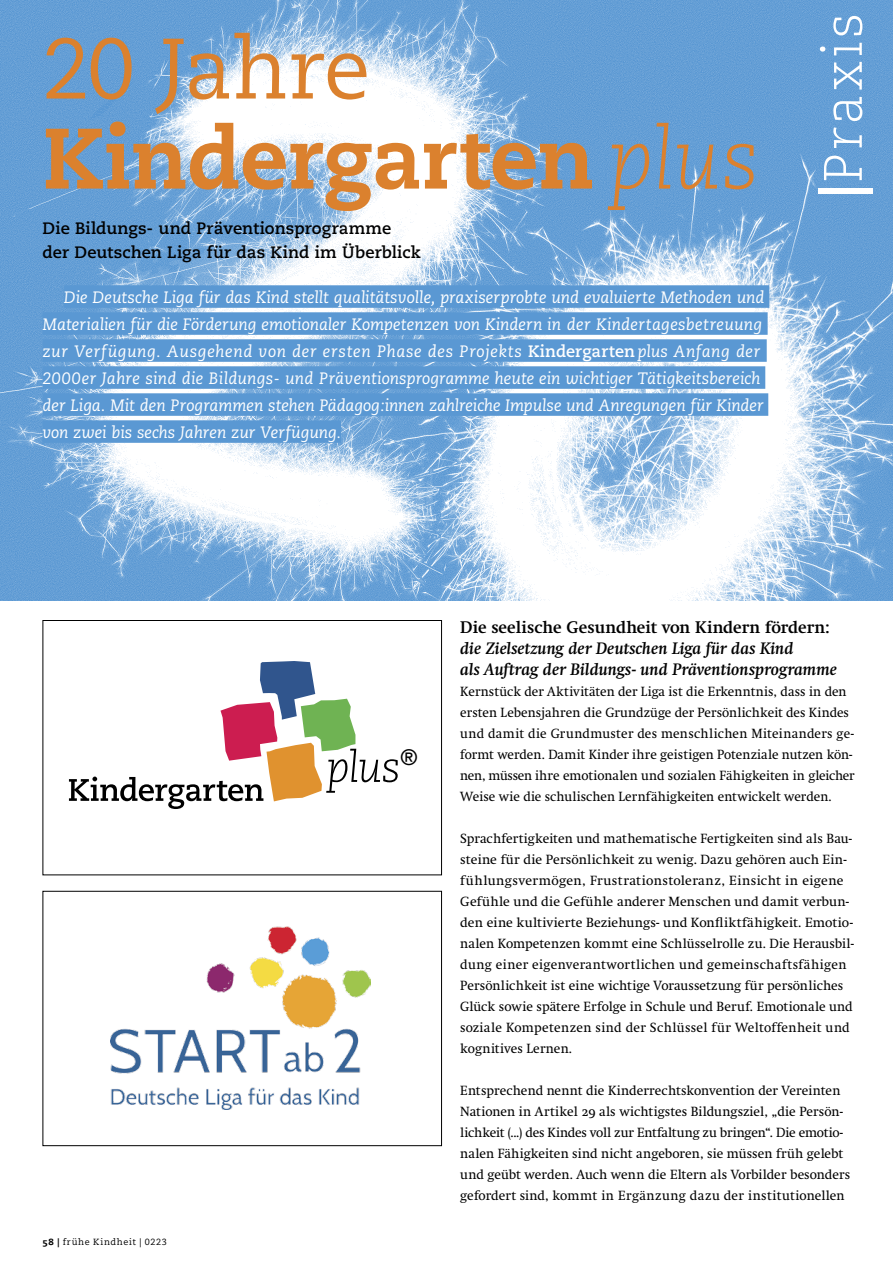
<style>
.page{position:relative;width:893px;height:1263px;background:#fff}
.page>*{position:absolute;margin:0;border:0;box-sizing:border-box;transform-origin:0 0}
.t1{font:800 85.5px/90px "Caecilia";letter-spacing:-.01em;color:#db812e}
.t2{font:300 54px "Caecilia";letter-spacing:.06em;color:#fff}
.t3{font:22.35px "Caecilia";color:#000}
.t4{font:italic 16.5px/27px "Caecilia";letter-spacing:.005em;color:#fff}
.t5{font:italic 700 16.5px/21px "Nu Swift";letter-spacing:.005em;color:#000}
.t6{font:700 16.5px/24px "Caecilia";letter-spacing:.005em;color:#000}
.t7{font:700 16.5px "Nu Swift";color:#000}
.t8{font:13.2px/21px "Nu Swift";letter-spacing:.01em;color:#000}
.t9{font:9px "Caecilia";letter-spacing:.08em;color:#000}
.s1{font-weight:400}
.s2{font-family:"Caecilia CE";font-weight:300;font-style:italic}
.s3{font-weight:700;font-style:normal}
.s4{font-weight:800}
.s5{font-family:"Caecilia Heavy Os F"}
</style>
<div class="page">
<img style="left:0;top:0;width:893px;height:600px">
<div style="left:64px;top:285px;width:705px;height:23px;background:#5a98d3"></div>
<div style="left:43px;top:312px;width:725px;height:23px;background:#5a98d3"></div>
<div style="left:43px;top:339px;width:724px;height:23px;background:#5a98d3"></div>
<div style="left:43px;top:366px;width:722px;height:23px;background:#5a98d3"></div>
<div style="left:43px;top:393px;width:725px;height:23px;background:#5a98d3"></div>
<div style="left:43px;top:420px;width:298px;height:23px;background:#5a98d3"></div>
<svg style="left:69px;top:661px;width:329px;height:148px"></svg>
<div style="left:43px;top:620px;width:399px;height:255px;border:1px solid #000"></div>
<img style="left:111px;top:926px;width:260px;height:184px">
<div style="left:43px;top:891px;width:399px;height:255px;border:1px solid #000"></div>
<h1 class="t1" style="left:43px;top:24px;width:718px"><span class="s1">20 Jahre<br></span>Kindergarten <span class="s2">plus</span></h1>
<p class="t6" style="left:43px;top:216px;width:380px">Die Bildungs- und Präventionsprogramme der Deutschen Liga für das Kind im Überblick</p>
<p class="t4" style="left:43px;top:284px;width:723px;text-indent:21px">Die Deutsche Liga für das Kind stellt qualitätsvolle, praxiserprobte und evaluierte Methoden und Materialien für die Förderung emotionaler Kompetenzen von Kindern in der Kindertagesbetreuung zur Verfügung. Ausgehend von der ersten Phase des Projekts <span class="s3">Kindergarten</span> plus Anfang der 2000er Jahre sind die Bildungs- und Präventionsprogramme heute ein wichtiger Tätigkeitsbereich der Liga. Mit den Programmen stehen Pädagog:innen zahlreiche Impulse und Anregungen für Kinder von zwei bis sechs Jahren zur Verfügung.</p>
<h2 class="t2" style="left:813px;top:196px;width:185px;rotate:-90deg"><span class="s4">|</span>Praxis</h2>
<p class="t9" style="left:43px;top:1236px;width:126px"><span class="s5">58 |</span> frühe Kindheit | 0223</p>
<h3 class="t3" style="left:400px;top:744px;width:19px">®</h3>
<p class="t7" style="left:460px;top:617px;width:371px">Die seelische Gesundheit von Kindern fördern:</p>
<p class="t5" style="left:460px;top:637px;width:378px">die Zielsetzung der Deutschen Liga für das Kind<br>als Auftrag der Bildungs- und Präventionsprogramme</p>
<p class="t8" style="left:460px;top:681px;width:396px">Kernstück der Aktivitäten der Liga ist die Erkenntnis, dass in den ersten Lebensjahren die Grundzüge der Persönlichkeit des Kindes und damit die Grundmuster des menschlichen Miteinanders ge&shy;formt werden. Damit Kinder ihre geistigen Potenziale nutzen kön&shy;nen, müssen ihre emotionalen und sozialen Fähigkeiten in gleicher Weise wie die schulischen Lernfähigkeiten entwickelt werden.</p>
<p class="t8" style="left:460px;top:828px;width:395px">Sprachfertigkeiten und mathematische Fertigkeiten sind als Bau&shy;steine für die Persönlichkeit zu wenig. Dazu gehören auch Ein&shy;fühlungsvermögen, Frustrationstoleranz, Einsicht in eigene Gefühle und die Gefühle anderer Menschen und damit verbun&shy;den eine kultivierte Beziehungs- und Konfliktfähigkeit. Emotio&shy;nalen Kompetenzen kommt eine Schlüsselrolle zu. Die Herausbil&shy;dung einer eigenverantwortlichen und gemeinschaftsfähigen Persönlichkeit ist eine wichtige Voraussetzung für persönliches Glück sowie spätere Erfolge in Schule und Beruf. Emotionale und soziale Kompetenzen sind der Schlüssel für Weltoffenheit und kognitives Lernen.</p>
<p class="t8" style="left:460px;top:1080px;width:391px">Entsprechend nennt die Kinderrechtskonvention der Vereinten Nationen in Artikel 29 als wichtigstes Bildungsziel, „die Persön&shy;lichkeit (...) des Kindes voll zur Entfaltung zu bringen“. Die emotio&shy;nalen Fähigkeiten sind nicht angeboren, sie müssen früh gelebt und geübt werden. Auch wenn die Eltern als Vorbilder besonders gefordert sind, kommt in Ergänzung dazu der institutionellen</p>
</div>
